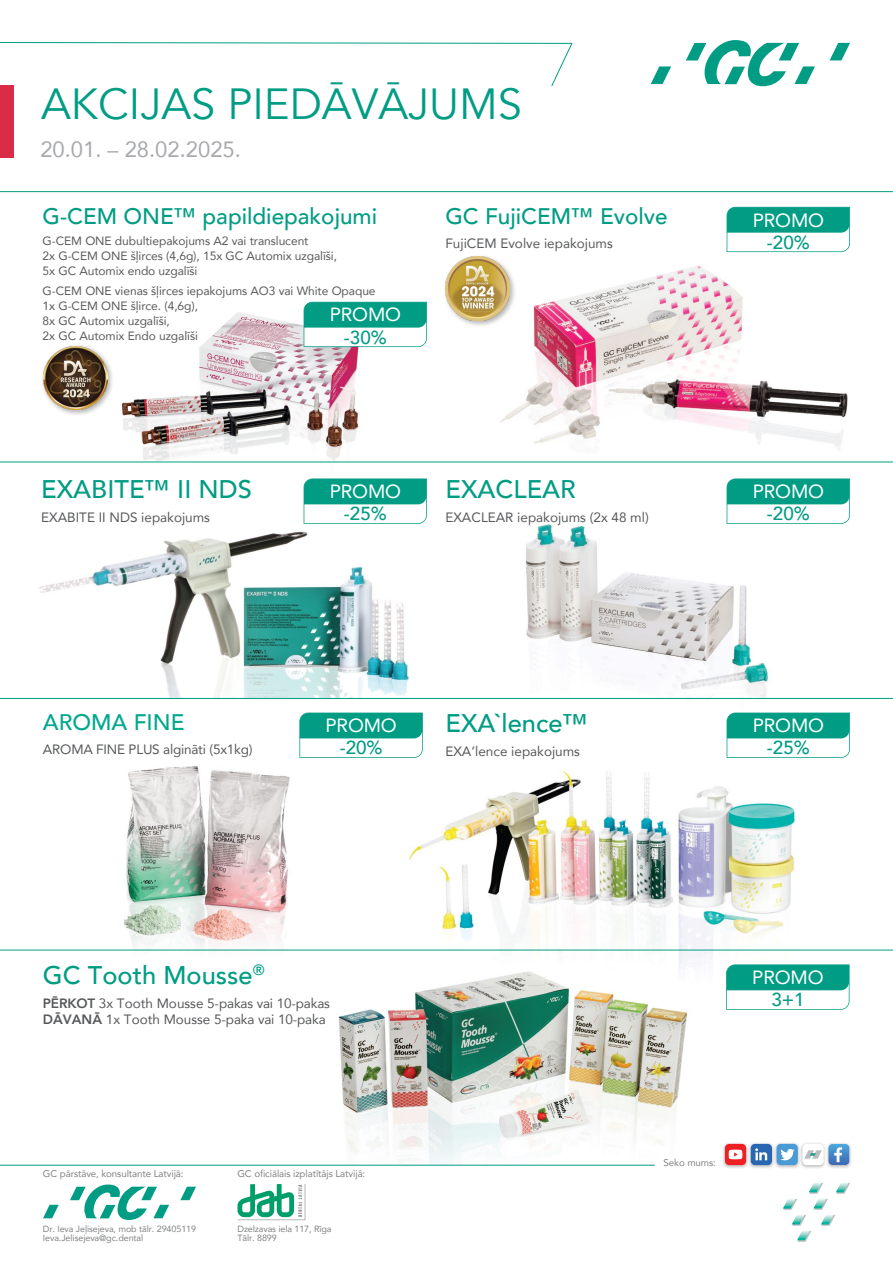
<style>
.page{position:relative;width:893px;height:1263px;background:#fff}
.page>*{position:absolute;margin:0;border:0;box-sizing:border-box;transform-origin:0 0}
.t1{font:43.5px "Avenir";color:#009d84}
.t2{font:500 25.5px "Avenir";color:#009d84}
.t3{font:500 22.5px "Avenir";color:#009d84}
.t4{font:500 22.5px "Avenir";color:#00a88e}
.t5{font:22.05px "Avenir";color:#a7a9ac}
.t6{font:19.05px "Avenir";letter-spacing:-.01em;color:#fff}
.t7{font:500 18.75px "Avenir";color:#009d84}
.t8{font:13.5px/16.5px "Avenir";color:#58595b}
.t9{font:12px/15px "Avenir";letter-spacing:-.005em;color:#58595b}
.t10{font:9.75px "Avenir";letter-spacing:-.01em;color:#808284}
.t11{font:9px/9.8px "Avenir";letter-spacing:-.01em;color:#808284}
.s1{font-weight:800}
</style>
<div class="page">
<img style="left:0;top:83px;width:893px;height:1082px">
<hr style="left:0;top:698px;width:893px;height:1px;background:#009d84">
<img style="left:39px;top:342px;width:77px;height:77px">
<img style="left:43px;top:346px;width:64px;height:64px">
<hr style="left:0;top:950px;width:893px;height:1px;background:#009d84">
<hr style="left:0;top:462px;width:893px;height:1px;background:#009d84">
<svg style="left:304px;top:479px;width:123px;height:45px"></svg>
<svg style="left:727px;top:713px;width:123px;height:45px"></svg>
<svg style="left:727px;top:479px;width:123px;height:45px"></svg>
<svg style="left:299px;top:713px;width:124px;height:45px"></svg>
<svg style="left:726px;top:964px;width:123px;height:46px"></svg>
<div style="left:0;top:86px;width:13px;height:72px;background:#da2c48"></div>
<svg style="left:651px;top:40px;width:199px;height:46px"></svg>
<hr style="left:0;top:191px;width:893px;height:1px;background:#009d84">
<svg style="left:0;top:42px;width:573px;height:45px"></svg>
<svg style="left:783px;top:1183px;width:67px;height:59px"></svg>
<svg style="left:43px;top:1184px;width:153px;height:36px"></svg>
<svg style="left:237px;top:1184px;width:68px;height:36px"></svg>
<hr style="left:0;top:1165px;width:655px;height:1px;background:#009d84">
<img style="left:828px;top:1141px;width:26px;height:27px">
<svg style="left:828px;top:1144px;width:21px;height:21px"></svg>
<img style="left:776px;top:1141px;width:23px;height:27px">
<div style="left:777px;top:1144px;width:21px;height:21px;background:#499bd5;border-radius:4px"></div>
<svg style="left:780px;top:1149px;width:14px;height:12px"></svg>
<img style="left:750px;top:1141px;width:26px;height:27px">
<div style="left:751px;top:1144px;width:21px;height:21px;background:#2a67b2;border-radius:4px"></div>
<svg style="left:755px;top:1148px;width:12px;height:12px"></svg>
<img style="left:799px;top:1141px;width:29px;height:27px">
<div style="left:802px;top:1144px;width:22px;height:21px;background:#fff;border-radius:4px"></div>
<svg style="left:804px;top:1150px;width:18px;height:8px"></svg>
<img style="left:721px;top:1141px;width:29px;height:27px">
<div style="left:725px;top:1144px;width:21px;height:21px;background:#ee2024;border-radius:4px"></div>
<svg style="left:729px;top:1149px;width:13px;height:10px"></svg>
<svg style="left:727px;top:207px;width:123px;height:45px"></svg>
<svg style="left:304px;top:302px;width:123px;height:45px"></svg>
<img style="left:441px;top:252px;width:77px;height:77px">
<img style="left:446px;top:257px;width:64px;height:63px">
<h1 class="t1" style="left:41px;top:78px;width:482px">AKCIJAS PIEDĀVĀJUMS</h1>
<h3 class="t5" style="left:40px;top:132px;width:202px">20.01. – 28.02.2025.</h3>
<h3 class="t3" style="left:43px;top:207px;width:336px">G-CEM ONE™ papildiepakojumi</h3>
<p class="t9" style="left:43px;top:233px;width:296px">G-CEM ONE dubultiepakojums A2 vai translucent<br>2x G-CEM ONE šļirces (4,6g), 15x GC Automix uzgalīši,<br>5x GC Automix endo uzgalīši</p>
<p class="t9" style="left:43px;top:283px;width:335px">G-CEM ONE vienas šļirces iepakojums AO3 vai White Opaque 1x G-CEM ONE šļirce. (4,6g),<br>8x GC Automix uzgalīši,<br>2x GC Automix Endo uzgalīši</p>
<h3 class="t6" style="left:330px;top:307px;width:73px">PROMO</h3>
<h3 class="t7" style="left:344px;top:329px;width:44px">-30%</h3>
<h3 class="t3" style="left:445px;top:207px;width:224px">GC FujiCEM™ Evolve</h3>
<p class="t8" style="left:445px;top:235px;width:169px">FujiCEM Evolve iepakojums</p>
<h2 class="t2" style="left:41px;top:478px;width:212px">EXABITE™ II NDS</h2>
<p class="t8" style="left:41px;top:508px;width:170px">EXABITE II NDS iepakojums</p>
<h3 class="t6" style="left:330px;top:484px;width:73px">PROMO</h3>
<h3 class="t7" style="left:344px;top:506px;width:44px">-25%</h3>
<h2 class="t2" style="left:445px;top:479px;width:132px">EXACLEAR</h2>
<p class="t8" style="left:445px;top:508px;width:205px">EXACLEAR iepakojums (2x 48 ml)</p>
<h3 class="t4" style="left:43px;top:713px;width:143px">AROMA FINE</h3>
<p class="t8" style="left:43px;top:740px;width:211px">AROMA FINE PLUS algināti (5x1kg)</p>
<h3 class="t6" style="left:325px;top:718px;width:73px">PROMO</h3>
<h3 class="t7" style="left:340px;top:740px;width:44px">-20%</h3>
<h2 class="t2" style="left:445px;top:713px;width:144px">EXA`lence™</h2>
<p class="t8" style="left:445px;top:742px;width:136px">EXA’lence iepakojums</p>
<h3 class="t6" style="left:753px;top:212px;width:73px">PROMO</h3>
<h3 class="t7" style="left:767px;top:235px;width:44px">-20%</h3>
<h3 class="t6" style="left:753px;top:484px;width:73px">PROMO</h3>
<h3 class="t7" style="left:767px;top:506px;width:44px">-20%</h3>
<h3 class="t6" style="left:753px;top:718px;width:73px">PROMO</h3>
<h3 class="t7" style="left:767px;top:740px;width:44px">-25%</h3>
<h2 class="t2" style="left:43px;top:964px;width:223px">GC Tooth Mousse<sup>®</sup></h2>
<p class="t8" style="left:43px;top:994px;width:289px"><span class="s1">PĒRKOT</span> 3x Tooth Mousse 5-pakas vai 10-pakas<br><span class="s1">DĀVANĀ</span> 1x Tooth Mousse 5-paka vai 10-paka</p>
<p class="t10" style="left:43px;top:1166px;width:142px">GC pārstāve, konsultante Latvijā:</p>
<p class="t10" style="left:237px;top:1166px;width:129px">GC oficiālais izplatītājs Latvijā:</p>
<p class="t11" style="left:43px;top:1223px;width:155px">Dr. Ieva Jeļisejeva, mob tālr. 29405119<br>Ieva.Jelisejeva@gc.dental</p>
<p class="t11" style="left:237px;top:1223px;width:96px">Dzelzavas iela 117, Rīga<br>Tālr. 8899</p>
<h3 class="t6" style="left:752px;top:970px;width:73px">PROMO</h3>
<h3 class="t7" style="left:771px;top:992px;width:35px">3+1</h3>
<p class="t10" style="left:664px;top:1154px;width:54px">Seko mums:</p>
</div>
